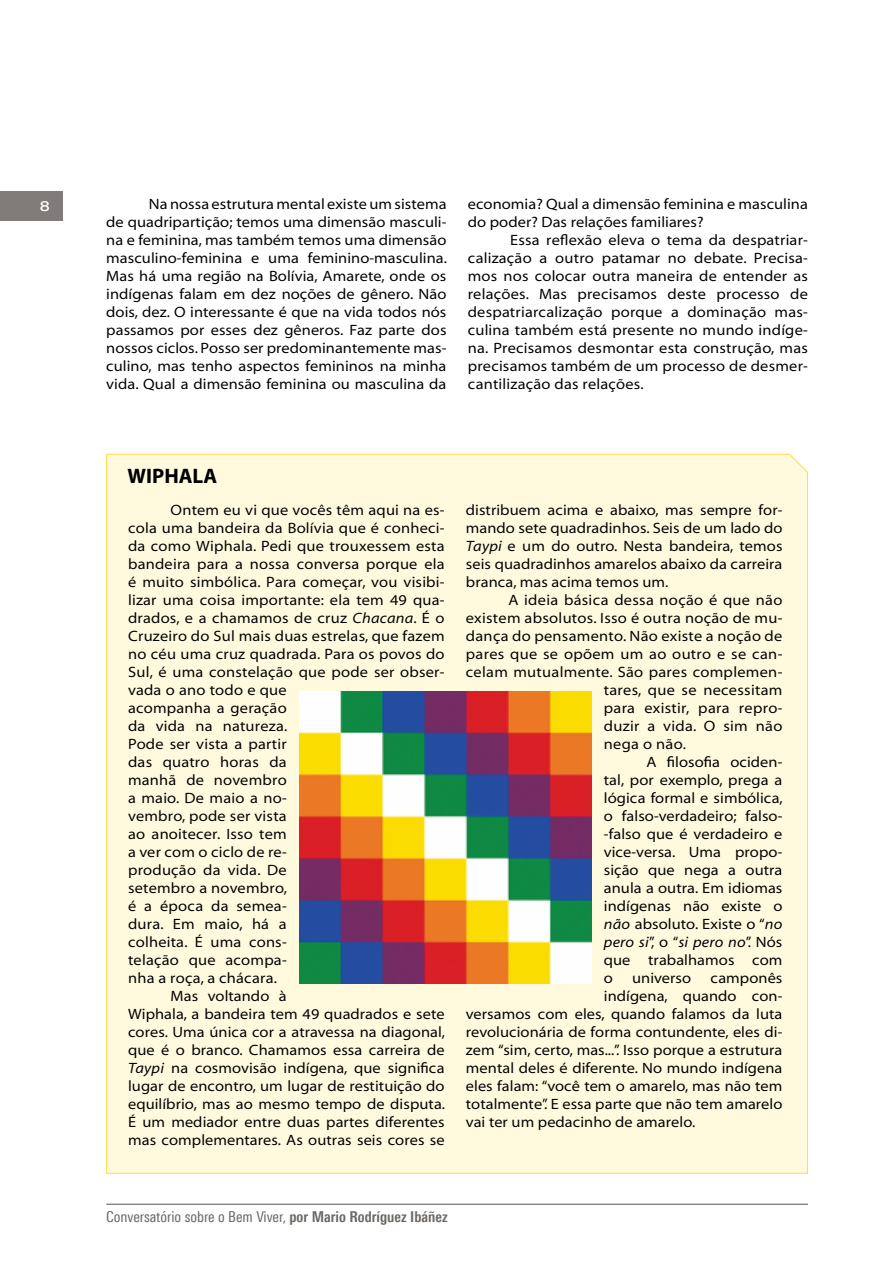
<style>
.page{position:relative;width:893px;height:1263px;background:#fff}
.page>*{position:absolute;margin:0;border:0;box-sizing:border-box;transform-origin:0 0}
.t1{font:21px "Myriad MM 700 600";color:#000}
.t2{font:15px/18px "Myriad MM 400 700";letter-spacing:.015em;color:#000;text-align:justify}
.t3{font:15px "Linotype Univers 420 Cn";color:#6b6764}
.t4{font:15px "Myriad MM It 400 700";letter-spacing:.015em;color:#000}
.t5{font:500 13.5px "Linotype Univers 540 Ex";color:#fff}
.s1{font-family:"Myriad MM It 400 700"}
.s2{font-family:"Myriad MM 400 700"}
.s3{font-family:"Linotype Univers 620 Cn";font-weight:700}
</style>
<div class="page">
<div style="left:0;top:191px;width:62px;height:30px;background:#807c7a"></div>
<hr style="left:106px;top:1203px;width:702px;height:2px;background:#6b6764">
<div style="left:106px;top:453px;width:702px;height:721px;background:#fffade"></div>
<img style="left:299px;top:692px;width:292px;height:291px">
<p class="t5" style="left:40px;top:199px;width:12px">8</p>
<p class="t2" style="left:106px;top:196px;width:342px;text-indent:43px">Na nossa estrutura mental existe um sistema de quadripartição; temos uma dimensão masculi&shy;na e feminina, mas também temos uma dimensão masculino-feminina e uma feminino-masculina.<br>Mas há uma região na Bolívia, Amarete, onde os indígenas falam em dez noções de gênero. Não dois, dez. O interessante é que na vida todos nós passamos por esses dez gêneros. Faz parte dos nossos ciclos. Posso ser predominantemente mas&shy;culino, mas tenho aspectos femininos na minha vida. Qual a dimensão feminina ou masculina da</p>
<p class="t2" style="left:468px;top:196px;width:342px">economia? Qual a dimensão feminina e masculina do poder? Das relações familiares?</p>
<p class="t2" style="left:468px;top:232px;width:342px;text-indent:43px">Essa reflexão eleva o tema da despatriar&shy;calização a outro patamar no debate. Precisa&shy;mos nos colocar outra maneira de entender as relações. Mas precisamos deste processo de despatriarcalização porque a dominação mas&shy;culina também está presente no mundo indíge&shy;na. Precisamos desmontar esta construção, mas precisamos também de um processo de desmer&shy;cantilização das relações.</p>
<h1 class="t1" style="left:128px;top:466px;width:91px">WIPHALA</h1>
<p class="t2" style="left:171px;top:502px;width:275px">Ontem eu vi que vocês têm aqui na es-</p>
<p class="t2" style="left:128px;top:520px;width:318px">cola uma bandeira da Bolívia que é conheci-</p>
<p class="t2" style="left:128px;top:538px;width:318px">da como Wiphala. Pedi que trouxessem esta</p>
<p class="t2" style="left:128px;top:556px;width:318px">bandeira para a nossa conversa porque ela</p>
<p class="t2" style="left:128px;top:574px;width:318px">é muito simbólica. Para começar, vou visibi-</p>
<p class="t2" style="left:128px;top:592px;width:318px">lizar uma coisa importante: ela tem 49 qua-</p>
<p class="t2" style="left:128px;top:610px;width:318px">drados, e a chamamos de cruz <span class="s1">Chacana</span>. É o</p>
<p class="t2" style="left:128px;top:628px;width:318px">Cruzeiro do Sul mais duas estrelas, que fazem</p>
<p class="t2" style="left:128px;top:646px;width:318px">no céu uma cruz quadrada. Para os povos do</p>
<p class="t2" style="left:128px;top:664px;width:318px">Sul, é uma constelação que pode ser obser-</p>
<p class="t2" style="left:128px;top:682px;width:160px">vada o ano todo e que</p>
<p class="t2" style="left:128px;top:700px;width:160px">acompanha a geração</p>
<p class="t2" style="left:128px;top:718px;width:161px">da vida na natureza.</p>
<p class="t2" style="left:128px;top:736px;width:160px">Pode ser vista a partir</p>
<p class="t2" style="left:128px;top:754px;width:160px">das quatro horas da</p>
<p class="t2" style="left:128px;top:772px;width:160px">manhã de novembro</p>
<p class="t2" style="left:128px;top:790px;width:160px">a maio. De maio a no-</p>
<p class="t2" style="left:128px;top:808px;width:160px">vembro, pode ser vista</p>
<p class="t2" style="left:128px;top:826px;width:160px">ao anoitecer. Isso tem</p>
<p class="t2" style="left:128px;top:844px;width:160px">a ver com o ciclo de re-</p>
<p class="t2" style="left:128px;top:862px;width:160px">produção da vida. De</p>
<p class="t2" style="left:128px;top:880px;width:161px">setembro a novembro,</p>
<p class="t2" style="left:128px;top:898px;width:160px">é a época da semea-</p>
<p class="t2" style="left:128px;top:916px;width:160px">dura. Em maio, há a</p>
<p class="t2" style="left:128px;top:934px;width:160px">colheita. É uma cons-</p>
<p class="t2" style="left:128px;top:952px;width:160px">telação que acompa-</p>
<p class="t2" style="left:128px;top:970px;width:150px">nha a roça, a chácara.</p>
<p class="t2" style="left:171px;top:988px;width:117px">Mas voltando à</p>
<p class="t2" style="left:128px;top:1006px;width:318px">Wiphala, a bandeira tem 49 quadrados e sete</p>
<p class="t2" style="left:128px;top:1024px;width:318px">cores. Uma única cor a atravessa na diagonal,</p>
<p class="t2" style="left:128px;top:1042px;width:318px">que é o branco. Chamamos essa carreira de</p>
<p class="t2" style="left:128px;top:1060px;width:318px"><span class="s1">Taypi</span> na cosmovisão indígena, que significa</p>
<p class="t2" style="left:128px;top:1078px;width:318px">lugar de encontro, um lugar de restituição do</p>
<p class="t2" style="left:128px;top:1096px;width:318px">equilíbrio, mas ao mesmo tempo de disputa.</p>
<p class="t2" style="left:128px;top:1114px;width:318px">É um mediador entre duas partes diferentes</p>
<p class="t2" style="left:128px;top:1132px;width:318px">mas complementares. As outras seis cores se</p>
<p class="t2" style="left:466px;top:502px;width:318px">distribuem acima e abaixo, mas sempre for&shy;mando sete quadradinhos. Seis de um lado do <span class="s1">Taypi</span> e um do outro. Nesta bandeira, temos seis quadradinhos amarelos abaixo da carreira branca, mas acima temos um.</p>
<p class="t2" style="left:508px;top:592px;width:275px">A ideia básica dessa noção é que não</p>
<p class="t2" style="left:466px;top:610px;width:318px">existem absolutos. Isso é outra noção de mu-</p>
<p class="t2" style="left:466px;top:628px;width:318px">dança do pensamento. Não existe a noção de</p>
<p class="t2" style="left:466px;top:646px;width:318px">pares que se opõem um ao outro e se can-</p>
<p class="t2" style="left:466px;top:664px;width:318px">celam mutualmente. São pares complemen-</p>
<p class="t2" style="left:604px;top:682px;width:180px">tares, que se necessitam</p>
<p class="t2" style="left:604px;top:700px;width:180px">para existir, para repro-</p>
<p class="t2" style="left:604px;top:718px;width:180px">duzir a vida. O sim não</p>
<p class="t2" style="left:604px;top:736px;width:84px">nega o não.</p>
<p class="t2" style="left:646px;top:754px;width:137px">A filosofia ociden-</p>
<p class="t2" style="left:604px;top:772px;width:180px">tal, por exemplo, prega a</p>
<p class="t2" style="left:604px;top:790px;width:180px">lógica formal e simbólica,</p>
<p class="t2" style="left:604px;top:808px;width:180px">o falso-verdadeiro; falso-</p>
<p class="t2" style="left:604px;top:826px;width:180px">-falso que é verdadeiro e</p>
<p class="t2" style="left:604px;top:844px;width:180px">vice-versa. Uma propo-</p>
<p class="t2" style="left:604px;top:862px;width:180px">sição que nega a outra</p>
<p class="t2" style="left:604px;top:880px;width:180px">anula a outra. Em idiomas</p>
<p class="t2" style="left:604px;top:898px;width:180px">indígenas não existe o</p>
<p class="t2" style="left:604px;top:916px;width:180px"><span class="s1">não</span> absoluto. Existe o “<span class="s1">no</span></p>
<p class="t4" style="left:604px;top:935px;width:180px">pero si<span class="s2">”, o “</span>si pero no<span class="s2">”. Nós</span></p>
<p class="t2" style="left:604px;top:952px;width:180px">que trabalhamos com o</p>
<p class="t2" style="left:632px;top:970px;width:61px">universo</p>
<p class="t2" style="left:710px;top:970px;width:73px">camponês</p>
<p class="t2" style="left:604px;top:988px;width:180px">indígena, quando con-</p>
<p class="t2" style="left:466px;top:1006px;width:318px">versamos com eles, quando falamos da luta</p>
<p class="t2" style="left:466px;top:1024px;width:318px">revolucionária de forma contundente, eles di-</p>
<p class="t2" style="left:466px;top:1042px;width:318px">zem “sim, certo, mas...”. Isso porque a estrutura</p>
<p class="t2" style="left:466px;top:1060px;width:318px">mental deles é diferente. No mundo indígena</p>
<p class="t2" style="left:466px;top:1078px;width:318px">eles falam: “você tem o amarelo, mas não tem</p>
<p class="t2" style="left:466px;top:1096px;width:318px">totalmente”. E essa parte que não tem amarelo</p>
<p class="t2" style="left:466px;top:1114px;width:231px">vai ter um pedacinho de amarelo.</p>
<p class="t3" style="left:106px;top:1208px;width:343px">Conversatório sobre o Bem Viver, <span class="s3">por Mario Rodríguez Ibáñez</span></p>
</div>
